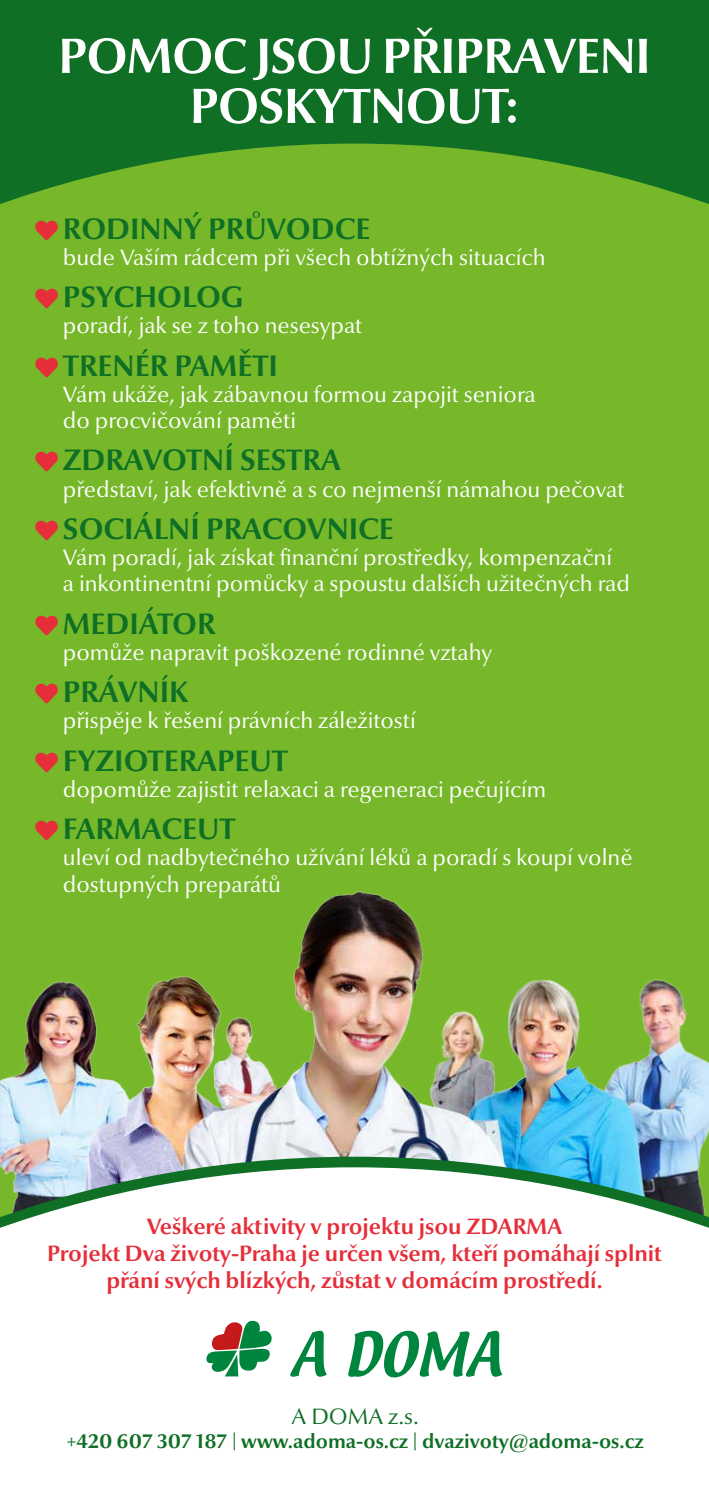
<style>
.page{position:relative;width:709px;height:1489px;background:#fff}
.page>*{position:absolute;margin:0;border:0;box-sizing:border-box;transform-origin:0 0}
.t1{font:53.5px "Textile CE Regular";color:#00853e}
.t2{font:700 50px/50px "Optima Nova LT Pro";letter-spacing:-.02em;color:#fff;text-align:center}
.t3{font:700 30px "Optima Nova LT Pro";color:#0e6f25}
.t4{font:22.5px/26.2px "Optima Nova LT Pro";color:#fff}
.t5{font:700 22.5px/27px "Optima Nova LT Pro";color:#e62e3a;text-align:center}
.t6{font:22.5px "Optima Nova LT Pro";color:#0e6f25}
.t7{font:700 20px "Optima Nova LT Pro";color:#0e6f25}
</style>
<div class="page">
<div style="left:0;top:0;width:709px;height:283px;background:#0e6f25"></div>
<div style="left:0;top:144px;width:709px;height:742px;background:#76b82a"></div>
<img style="left:0;top:886px;width:709px;height:270px">
<img style="left:0;top:1156px;width:709px;height:11px">
<svg style="left:0;top:1167px;width:709px;height:210px"></svg>
<svg style="left:206px;top:1320px;width:68px;height:56px"></svg>
<svg style="left:35px;top:220px;width:23px;height:20px"></svg>
<svg style="left:35px;top:289px;width:23px;height:19px"></svg>
<svg style="left:35px;top:357px;width:23px;height:20px"></svg>
<svg style="left:35px;top:452px;width:23px;height:20px"></svg>
<svg style="left:35px;top:520px;width:23px;height:20px"></svg>
<svg style="left:35px;top:615px;width:23px;height:20px"></svg>
<svg style="left:35px;top:683px;width:23px;height:20px"></svg>
<svg style="left:35px;top:752px;width:23px;height:20px"></svg>
<svg style="left:35px;top:820px;width:23px;height:20px"></svg>
<h2 class="t2" style="left:58px;top:31px;width:594px">POMOC JSOU PŘIPRAVENI<br>POSKYTNOUT:</h2>
<h3 class="t3" style="left:63px;top:210px;width:309px">RODINNÝ PRŮVODCE</h3>
<p class="t4" style="left:63px;top:244px;width:484px">bude Vaším rádcem při všech obtížných situacích</p>
<h3 class="t3" style="left:63px;top:278px;width:182px">PSYCHOLOG</h3>
<p class="t4" style="left:63px;top:312px;width:301px">poradí, jak se z toho nesesypat</p>
<h3 class="t3" style="left:63px;top:346px;width:217px">TRENÉR PAMĚTI</h3>
<p class="t4" style="left:63px;top:381px;width:474px">Vám ukáže, jak zábavnou formou zapojit seniora do procvičování paměti</p>
<h3 class="t3" style="left:63px;top:441px;width:279px">ZDRAVOTNÍ SESTRA</h3>
<p class="t4" style="left:63px;top:476px;width:563px">představí, jak efektivně a s co nejmenší námahou pečovat</p>
<h3 class="t3" style="left:63px;top:510px;width:332px">SOCIÁLNÍ PRACOVNICE</h3>
<p class="t4" style="left:63px;top:544px;width:568px">Vám poradí, jak získat finanční prostředky, kompenzační<br>a inkontinentní pomůcky a spoustu dalších užitečných rad</p>
<h3 class="t3" style="left:63px;top:604px;width:154px">MEDIÁTOR</h3>
<p class="t4" style="left:63px;top:639px;width:431px">pomůže napravit poškozené rodinné vztahy</p>
<h3 class="t3" style="left:63px;top:673px;width:127px">PRÁVNÍK</h3>
<p class="t4" style="left:63px;top:707px;width:354px">přispěje k řešení právních záležitostí</p>
<h3 class="t3" style="left:63px;top:741px;width:227px">FYZIOTERAPEUT</h3>
<p class="t4" style="left:63px;top:776px;width:485px">dopomůže zajistit relaxaci a regeneraci pečujícím</p>
<h3 class="t3" style="left:63px;top:810px;width:174px">FARMACEUT</h3>
<p class="t4" style="left:63px;top:844px;width:571px">uleví od nadbytečného užívání léků a poradí s koupí volně dostupných preparátů</p>
<p class="t5" style="left:47px;top:1212px;width:616px">Veškeré aktivity v projektu jsou ZDARMA<br>Projekt Dva životy-Praha je určen všem, kteří pomáhají splnit přání svých blízkých, zůstat v domácím prostředí.</p>
<h1 class="t1" style="left:290px;top:1316px;width:213px">A DOMA</h1>
<p class="t6" style="left:292px;top:1402px;width:129px">A DOMA z.s.</p>
<p class="t7" style="left:67px;top:1428px;width:578px">+420 607 307 187 | www.adoma-os.cz | dvazivoty@adoma-os.cz</p>
</div>
